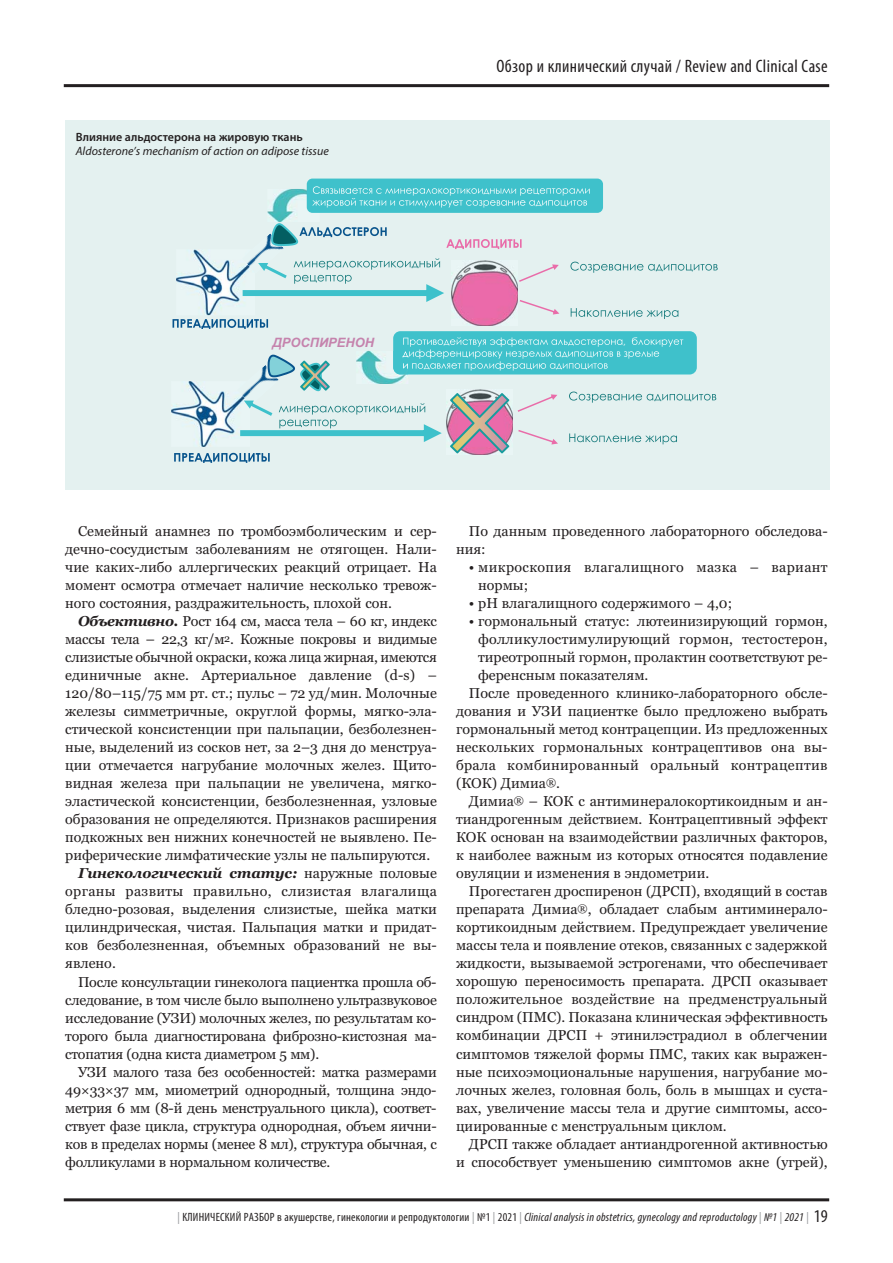
<style>
.page{position:relative;width:893px;height:1263px;background:#fff}
.page>*{position:absolute;margin:0;border:0;box-sizing:border-box;transform-origin:0 0}
.t1{font:condensed 18px "Myriad Pro";letter-spacing:.02em;color:#231f20}
.t2{font:14.25px/18px "Georgia";color:#231f20;text-align:justify}
.t3{font:14.25px "Georgia";letter-spacing:-.02em;color:#231f20}
.t4{font:14.25px/18px "Georgia";letter-spacing:.025em;color:#231f20}
.t5{font:14.25px "Georgia";letter-spacing:.02em;color:#231f20}
.t6{font:italic 700 14.25px "Georgia";color:#231f20}
.t7{font:italic 700 12.9px "Arial";color:#c583ad}
.t8{font:condensed 12px "Myriad Pro";letter-spacing:.02em;color:#231f20}
.t9{font:italic 12px "Myriad Pro";color:#231f20}
.t10{font:600 12px "Myriad Pro";color:#231f20}
.t11{font:9.9px "Century Gothic";color:#fff}
.s1{font-weight:700;font-style:italic}
.s2{font-weight:400;font-style:normal}
.s3{color:#939598}
.s4{font-style:italic}
.s5{font-size:18px}
</style>
<div class="page">
<hr style="left:64px;top:1198px;width:765px;height:3px;background:#231f20">
<hr style="left:64px;top:84px;width:765px;height:3px;background:#231f20">
<div style="left:65px;top:120px;width:764px;height:369px;background:#e4f1f0"></div>
<img style="left:267px;top:189px;width:42px;height:33px">
<div style="left:307px;top:179px;width:296px;height:34px;background:#3fc1cb;border-radius:6px"></div>
<svg style="left:312px;top:186px;width:278px;height:21px"></svg>
<img style="left:451px;top:260px;width:67px;height:66px">
<svg style="left:173px;top:319px;width:95px;height:10px"></svg>
<svg style="left:446px;top:239px;width:76px;height:10px"></svg>
<div style="left:393px;top:331px;width:304px;height:43px;background:#3fc1cb;border-radius:7px"></div>
<img style="left:176px;top:249px;width:67px;height:66px">
<img style="left:255px;top:233px;width:29px;height:25px">
<img style="left:242px;top:249px;width:13px;height:24px">
<svg style="left:271px;top:223px;width:116px;height:23px"></svg>
<svg style="left:519px;top:264px;width:40px;height:18px"></svg>
<svg style="left:520px;top:300px;width:39px;height:15px"></svg>
<svg style="left:570px;top:262px;width:148px;height:11px"></svg>
<svg style="left:571px;top:308px;width:107px;height:11px"></svg>
<img style="left:171px;top:381px;width:69px;height:66px">
<img style="left:250px;top:365px;width:18px;height:36px">
<img style="left:237px;top:381px;width:13px;height:23px">
<svg style="left:268px;top:355px;width:62px;height:37px"></svg>
<img style="left:446px;top:389px;width:67px;height:66px">
<svg style="left:450px;top:393px;width:59px;height:60px;background:#b890a2"></svg>
<svg style="left:518px;top:394px;width:39px;height:18px"></svg>
<svg style="left:518px;top:430px;width:40px;height:14px"></svg>
<svg style="left:569px;top:392px;width:147px;height:11px"></svg>
<svg style="left:569px;top:433px;width:108px;height:11px"></svg>
<svg style="left:174px;top:453px;width:96px;height:10px"></svg>
<img style="left:356px;top:351px;width:52px;height:33px">
<img style="left:393px;top:351px;width:15px;height:23px">
<svg style="left:403px;top:337px;width:280px;height:34px"></svg>
<svg style="left:243px;top:258px;width:201px;height:44px"></svg>
<svg style="left:240px;top:401px;width:202px;height:41px"></svg>
<p class="t10" style="left:76px;top:133px;width:228px">Влияние альдостерона на жировую ткань</p>
<p class="t9" style="left:76px;top:146px;width:254px">Aldosterone’s mechanism of action on adipose tissue</p>
<p class="t1" style="left:496px;top:60px;width:333px">Обзор и клинический случай / Review and Clinical Case</p>
<p class="t7" style="left:272px;top:335px;width:103px">ДРОСПИРЕНОН</p>
<p class="t11" style="left:623px;top:336px;width:4px">,</p>
<p class="t2" style="left:65px;top:524px;width:373px;text-indent:13px">Семейный анамнез по тромбоэмболическим и сер&shy;дечно-сосудистым заболеваниям не отягощен. Нали&shy;чие каких-либо аллергических реакций отрицает. На момент осмотра отмечает наличие несколько тревож&shy;ного состояния, раздражительность, плохой сон.</p>
<p class="t3" style="left:78px;top:616px;width:360px"><span class="s1">Объективно.</span> Рост 164 см, масса тела – 60 кг, индекс</p>
<p class="t3" style="left:65px;top:634px;width:373px">массы тела – 22,3 кг/м<sup>2</sup>. Кожные покровы и видимые</p>
<p class="t3" style="left:65px;top:652px;width:373px">слизистые обычной окраски, кожа лица жирная, имеются</p>
<p class="t2" style="left:65px;top:668px;width:373px">единичные акне. Артериальное давление (d-s) –</p>
<p class="t2" style="left:65px;top:686px;width:373px">120/80–115/75 мм рт. ст.; пульс – 72 уд/мин. Молочные</p>
<p class="t2" style="left:65px;top:704px;width:373px">железы симметричные, округлой формы, мягко-эла-</p>
<p class="t2" style="left:65px;top:722px;width:373px">стической консистенции при пальпации, безболезнен-</p>
<p class="t2" style="left:65px;top:740px;width:373px">ные, выделений из сосков нет, за 2–3 дня до менструа-</p>
<p class="t2" style="left:65px;top:758px;width:373px">ции отмечается нагрубание молочных желез. Щито-</p>
<p class="t2" style="left:65px;top:776px;width:373px">видная железа при пальпации не увеличена, мягко-</p>
<p class="t2" style="left:65px;top:794px;width:373px">эластической консистенции, безболезненная, узловые</p>
<p class="t2" style="left:65px;top:812px;width:373px">образования не определяются. Признаков расширения</p>
<p class="t2" style="left:65px;top:830px;width:373px">подкожных вен нижних конечностей не выявлено. Пе-</p>
<p class="t2" style="left:65px;top:848px;width:366px">риферические лимфатические узлы не пальпируются.</p>
<p class="t6" style="left:78px;top:868px;width:360px">Гинекологический статус: <span class="s2">наружные половые</span></p>
<p class="t4" style="left:65px;top:884px;width:373px">органы развиты правильно, слизистая влагалища</p>
<p class="t2" style="left:65px;top:902px;width:373px">бледно-розовая, выделения слизистые, шейка матки</p>
<p class="t2" style="left:65px;top:920px;width:373px">цилиндрическая, чистая. Пальпация матки и придат-</p>
<p class="t2" style="left:65px;top:938px;width:373px">ков безболезненная, объемных образований не вы-</p>
<p class="t2" style="left:65px;top:956px;width:52px">явлено.</p>
<p class="t3" style="left:78px;top:976px;width:360px">После консультации гинеколога пациентка прошла об-</p>
<p class="t3" style="left:65px;top:994px;width:373px">следование, в том числе было выполнено ультразвуковое</p>
<p class="t3" style="left:65px;top:1012px;width:373px">исследование (УЗИ) молочных желез, по результатам ко-</p>
<p class="t3" style="left:65px;top:1030px;width:373px">торого была диагностирована фиброзно-кистозная ма-</p>
<p class="t3" style="left:65px;top:1048px;width:255px">стопатия (одна киста диаметром 5 мм).</p>
<p class="t3" style="left:78px;top:1066px;width:360px">УЗИ малого таза без особенностей: матка размерами</p>
<p class="t3" style="left:65px;top:1084px;width:373px">49×33×37 мм, миометрий однородный, толщина эндо-</p>
<p class="t3" style="left:65px;top:1102px;width:373px">метрия 6 мм (8-й день менструального цикла), соответ-</p>
<p class="t3" style="left:65px;top:1120px;width:373px">ствует фазе цикла, структура однородная, объем яични-</p>
<p class="t3" style="left:65px;top:1138px;width:373px">ков в пределах нормы (менее 8 мл), структура обычная, с</p>
<p class="t3" style="left:65px;top:1156px;width:267px">фолликулами в нормальном количестве.</p>
<p class="t2" style="left:456px;top:524px;width:373px;text-indent:13px">По данным проведенного лабораторного обследова&shy;ния:</p>
<p class="t4" style="left:478px;top:560px;width:351px;text-indent:-9px">• микроскопия влагалищного мазка – вариант нормы;</p>
<p class="t2" style="left:469px;top:596px;width:265px">• рН влагалищного содержимого – 4,0;</p>
<p class="t2" style="left:469px;top:614px;width:360px">• гормональный статус: лютеинизирующий гормон,</p>
<p class="t5" style="left:478px;top:634px;width:351px">фолликулостимулирующий гормон, тестостерон,</p>
<p class="t2" style="left:478px;top:650px;width:351px">тиреотропный гормон, пролактин соответствуют ре-</p>
<p class="t2" style="left:478px;top:668px;width:172px">ференсным показателям.</p>
<p class="t2" style="left:469px;top:686px;width:360px">После проведенного клинико-лабораторного обсле-</p>
<p class="t2" style="left:456px;top:704px;width:373px">дования и УЗИ пациентке было предложено выбрать</p>
<p class="t2" style="left:456px;top:722px;width:373px">гормональный метод контрацепции. Из предложенных</p>
<p class="t2" style="left:456px;top:740px;width:373px">нескольких гормональных контрацептивов она вы-</p>
<p class="t4" style="left:456px;top:758px;width:373px">брала комбинированный оральный контрацептив</p>
<p class="t2" style="left:456px;top:776px;width:105px">(КОК) Димиа<sup>®</sup>.</p>
<p class="t2" style="left:469px;top:794px;width:360px">Димиа<sup>®</sup> – КОК с антиминералокортикоидным и ан-</p>
<p class="t2" style="left:456px;top:812px;width:373px">тиандрогенным действием. Контрацептивный эффект</p>
<p class="t2" style="left:456px;top:830px;width:373px">КОК основан на взаимодействии различных факторов,</p>
<p class="t2" style="left:456px;top:848px;width:373px">к наиболее важным из которых относятся подавление</p>
<p class="t2" style="left:456px;top:866px;width:255px">овуляции и изменения в эндометрии.</p>
<p class="t2" style="left:469px;top:884px;width:360px">Прогестаген дроспиренон (ДРСП), входящий в состав</p>
<p class="t2" style="left:456px;top:902px;width:373px">препарата Димиа<sup>®</sup>, обладает слабым антиминерало-</p>
<p class="t2" style="left:456px;top:920px;width:373px">кортикоидным действием. Предупреждает увеличение</p>
<p class="t2" style="left:456px;top:938px;width:373px">массы тела и появление отеков, связанных с задержкой</p>
<p class="t2" style="left:456px;top:956px;width:373px">жидкости, вызываемой эстрогенами, что обеспечивает</p>
<p class="t2" style="left:456px;top:974px;width:373px">хорошую переносимость препарата. ДРСП оказывает</p>
<p class="t2" style="left:456px;top:992px;width:373px">положительное воздействие на предменструальный</p>
<p class="t2" style="left:456px;top:1010px;width:373px">синдром (ПМС). Показана клиническая эффективность</p>
<p class="t2" style="left:456px;top:1028px;width:373px">комбинации ДРСП + этинилэстрадиол в облегчении</p>
<p class="t2" style="left:456px;top:1046px;width:373px">симптомов тяжелой формы ПМС, таких как выражен-</p>
<p class="t2" style="left:456px;top:1064px;width:373px">ные психоэмоциональные нарушения, нагрубание мо-</p>
<p class="t2" style="left:456px;top:1082px;width:373px">лочных желез, головная боль, боль в мышцах и суста-</p>
<p class="t2" style="left:456px;top:1100px;width:373px">вах, увеличение массы тела и другие симптомы, ассо-</p>
<p class="t2" style="left:456px;top:1118px;width:272px">циированные с менструальным циклом.</p>
<p class="t2" style="left:469px;top:1136px;width:360px">ДРСП также обладает антиандрогенной активностью</p>
<p class="t2" style="left:456px;top:1154px;width:373px">и способствует уменьшению симптомов акне (угрей),</p>
<p class="t8" style="left:178px;top:1213px;width:652px"><span class="s3">|</span> КЛИНИЧЕСКИЙ РАЗБОР в акушерстве, гинекологии и репродуктологии <span class="s3">|</span> №1 <span class="s3">|</span> 2021 <span class="s3">|</span> <span class="s4">Clinical analysis in obstetrics, gynecology and reproductology</span> <span class="s3">|</span> <span class="s4">№1</span> <span class="s3">|</span> <span class="s4">2021</span> <span class="s3">|</span> <span class="s5">19</span></p>
</div>
